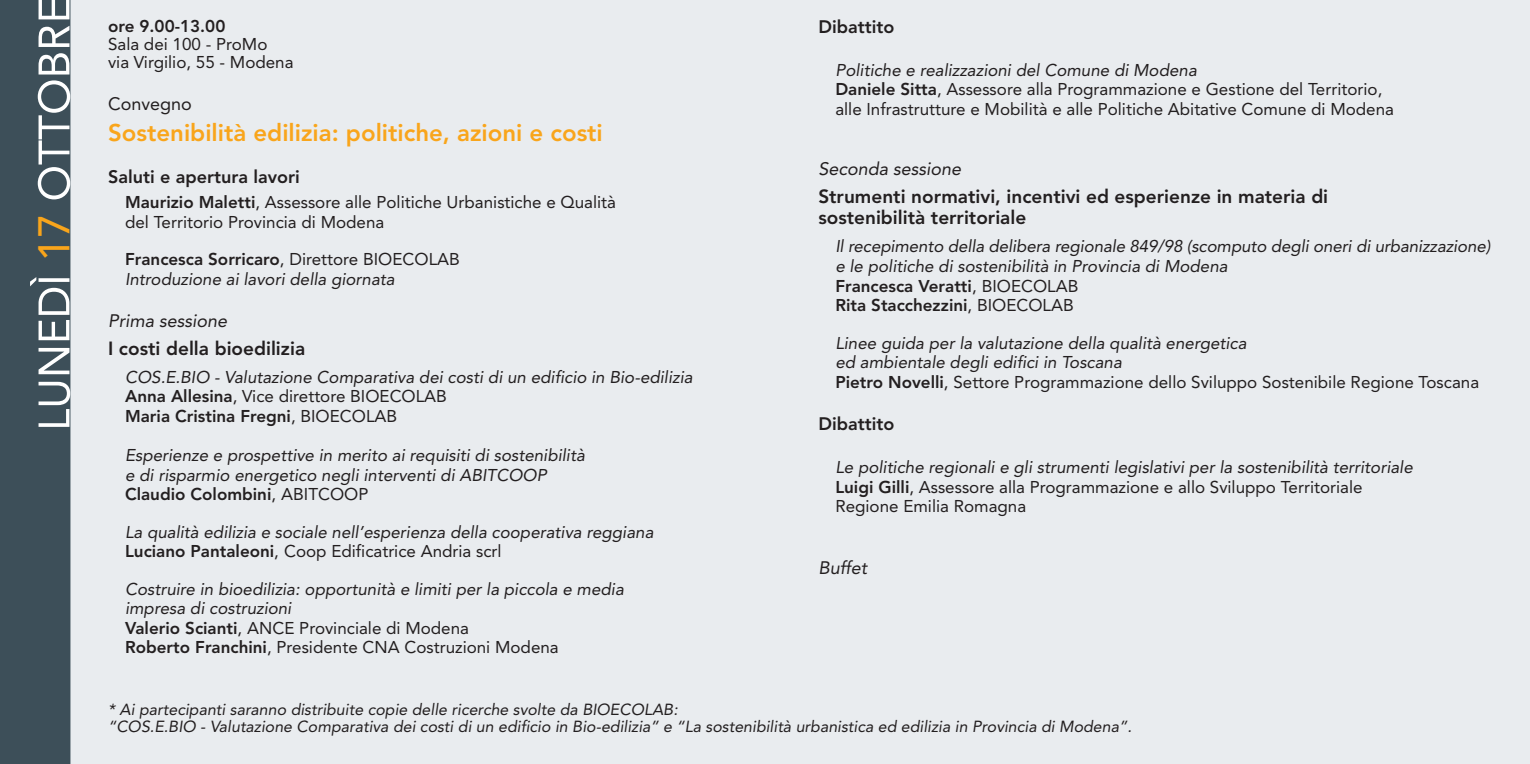
<style>
.page{position:relative;width:1530px;height:764px;background:#fff}
.page>*{position:absolute;margin:0;border:0;box-sizing:border-box;transform-origin:0 0}
.t1{font:44px "Avenir";color:#f9a51b}
.t2{font:800 24px "Avenir";color:#f9a51b}
.t3{font:800 19px/21.8px "Avenir";color:#231f20}
.t4{font:800 18px "Avenir";color:#231f20}
.t5{font:italic 18px "Avenir";color:#231f20}
.t6{font:18px "Avenir";color:#231f20}
.t7{font:italic 17px/19.6px "Avenir";color:#231f20}
.t8{font:17px/19.6px "Avenir";color:#231f20}
.t9{font:800 17px "Avenir";color:#231f20}
.t10{font:italic 16px/16.8px "Avenir";color:#231f20}
.s1{font-weight:800}
.s2{font-weight:800;font-style:normal}
.s3{font-style:normal}
.s4{font-style:italic}
</style>
<div class="page">
<div style="left:70px;top:0;width:1460px;height:764px;background:#e9ecef"></div>
<div style="left:0;top:0;width:70px;height:764px;background:#3d4f59"></div>
<svg style="left:39px;top:382px;width:31px;height:45px"></svg>
<svg style="left:39px;top:348px;width:30px;height:26px"></svg>
<svg style="left:30px;top:277px;width:39px;height:63px"></svg>
<svg style="left:38px;top:53px;width:32px;height:146px"></svg>
<svg style="left:39px;top:26px;width:30px;height:21px"></svg>
<svg style="left:39px;top:0;width:30px;height:19px"></svg>
<h1 class="t1" style="left:31px;top:262px;width:50px;rotate:-90deg">17</h1>
<p class="t9" style="left:108px;top:17px;width:119px">ore 9.00-13.00</p>
<p class="t8" style="left:108px;top:35px;width:187px;line-height:17.8px">Sala dei 100 - ProMo<br>via Virgilio, 55 - Modena</p>
<p class="t6" style="left:108px;top:94px;width:85px">Convegno</p>
<h2 class="t2" style="left:108px;top:120px;width:496px">Sostenibilità edilizia: politiche, azioni e costi</h2>
<p class="t4" style="left:108px;top:167px;width:193px">Saluti e apertura lavori</p>
<p class="t8" style="left:125px;top:193px;width:492px"><span class="s1">Maurizio Maletti</span>, Assessore alle Politiche Urbanistiche e Qualità del Territorio Provincia di Modena</p>
<p class="t7" style="left:125px;top:250px;width:336px"><span class="s2">Francesca Sorricaro</span><span class="s3">, Direttore BIOECOLAB<br></span>Introduzione ai lavori della giornata</p>
<p class="t5" style="left:108px;top:312px;width:121px">Prima sessione</p>
<p class="t3" style="left:108px;top:338px;width:199px">I costi della bioedilizia</p>
<p class="t7" style="left:125px;top:367px;width:569px">COS.E.BIO - Valutazione Comparativa dei costi di un edificio in Bio-edilizia<br><span class="s2">Anna Allesina</span><span class="s3">, Vice direttore BIOECOLAB<br></span><span class="s2">Maria Cristina Fregni</span><span class="s3">, BIOECOLAB</span></p>
<p class="t7" style="left:125px;top:446px;width:461px">Esperienze e prospettive in merito ai requisiti di sostenibilità e di risparmio energetico negli interventi di ABITCOOP<br><span class="s2">Claudio Colombini</span><span class="s3">, ABITCOOP</span></p>
<p class="t7" style="left:125px;top:522px;width:530px">La qualità edilizia e sociale nell’esperienza della cooperativa reggiana<br><span class="s2">Luciano Pantaleoni</span><span class="s3">, Coop Edificatrice Andria scrl</span></p>
<p class="t7" style="left:125px;top:579px;width:500px">Costruire in bioedilizia: opportunità e limiti per la piccola e media impresa di costruzioni<br><span class="s2">Valerio Scianti</span><span class="s3">, ANCE Provinciale di Modena<br></span><span class="s2">Roberto Franchini</span><span class="s3">, Presidente CNA Costruzioni Modena</span></p>
<p class="t4" style="left:818px;top:17px;width:78px">Dibattito</p>
<p class="t8" style="left:835px;top:60px;width:560px"><span class="s4">Politiche e realizzazioni del Comune di Modena<br></span><span class="s1">Daniele Sitta</span>, Assessore alla Programmazione e Gestione del Territorio, alle Infrastrutture e Mobilità e alle Politiche Abitative Comune di Modena</p>
<p class="t5" style="left:818px;top:159px;width:144px">Seconda sessione</p>
<p class="t3" style="left:818px;top:185px;width:511px">Strumenti normativi, incentivi ed esperienze in materia di sostenibilità territoriale</p>
<p class="t7" style="left:835px;top:237px;width:657px">Il recepimento della delibera regionale 849/98 (scomputo degli oneri di urbanizzazione) e le politiche di sostenibilità in Provincia di Modena<br><span class="s2">Francesca Veratti</span><span class="s3">, BIOECOLAB<br></span><span class="s2">Rita Stacchezzini</span><span class="s3">, BIOECOLAB</span></p>
<p class="t7" style="left:835px;top:333px;width:645px">Linee guida per la valutazione della qualità energetica<br>ed ambientale degli edifici in Toscana<br><span class="s2">Pietro Novelli</span><span class="s3">, Settore Programmazione dello Sviluppo Sostenibile Regione Toscana</span></p>
<p class="t4" style="left:818px;top:414px;width:78px">Dibattito</p>
<p class="t7" style="left:835px;top:458px;width:579px">Le politiche regionali e gli strumenti legislativi per la sostenibilità territoriale<br><span class="s2">Luigi Gilli</span><span class="s3">, Assessore alla Programmazione e allo Sviluppo Territoriale<br>Regione Emilia Romagna</span></p>
<p class="t5" style="left:818px;top:558px;width:50px">Buffet</p>
<p class="t10" style="left:108px;top:702px;width:1025px">* Ai partecipanti saranno distribuite copie delle ricerche svolte da BIOECOLAB:<br>“COS.E.BIO - Valutazione Comparativa dei costi di un edificio in Bio-edilizia” e “La sostenibilità urbanistica ed edilizia in Provincia di Modena”.</p>
</div>
